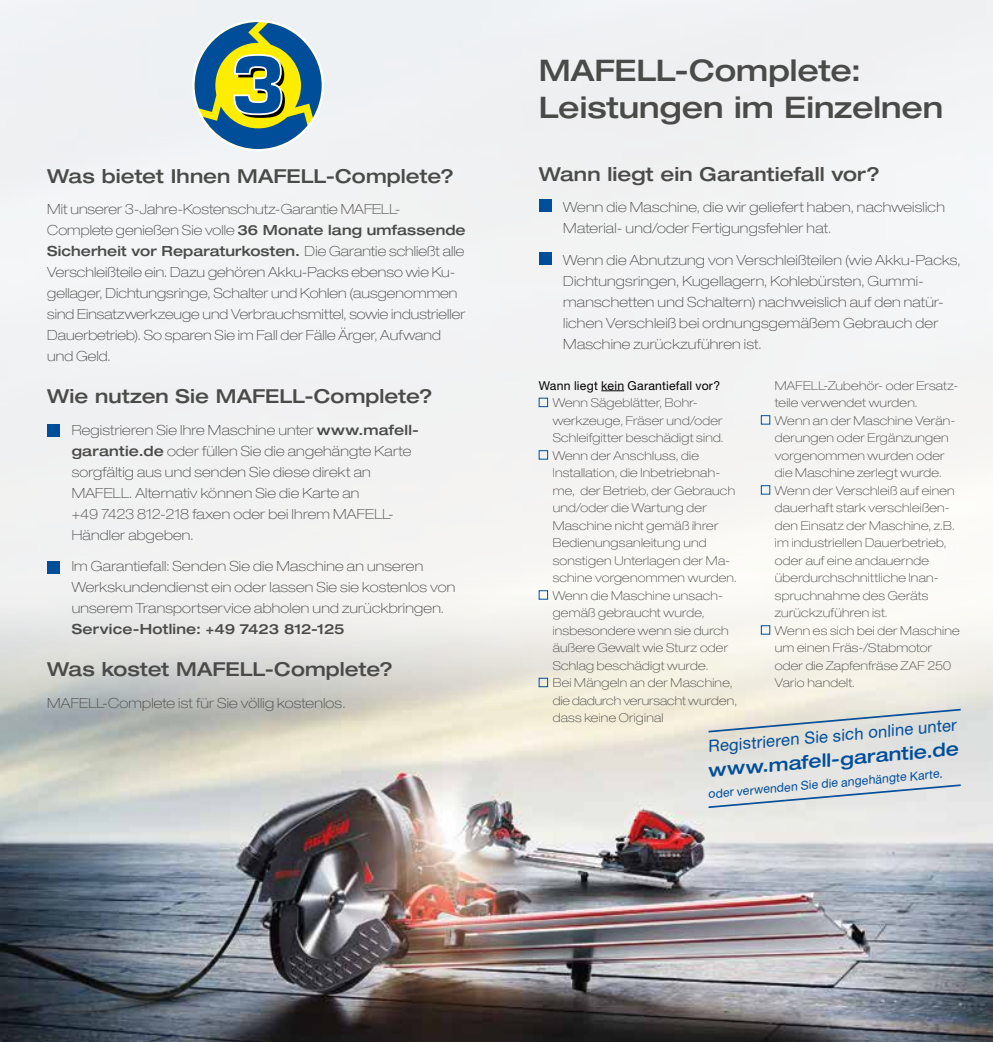
<style>
.page{position:relative;width:993px;height:1042px;background:#fff}
.page>*{position:absolute;margin:0;border:0;box-sizing:border-box;transform-origin:0 0}
.t1{font:500 expanded 29.75px/36.8px "Helvetica Neue LT Pro";letter-spacing:-.005em;color:#4a4a49}
.t2{font:500 expanded 19.25px "Helvetica Neue LT Pro";color:#4a4a49}
.t3{font:500 expanded 18.38px "Helvetica Neue LT Pro";color:#004e9a}
.t4{font:16.62px "Helvetica Neue LT Pro";color:#004e9a}
.t5{font:100 expanded 14px/21px "Helvetica Neue LT Pro";letter-spacing:.015em;color:#4a4a49}
.t6{font:500 expanded 14px "Helvetica Neue LT Pro";letter-spacing:.015em;color:#4a4a49}
.t7{font:100 expanded 12.25px/17.5px "Helvetica Neue LT Pro";letter-spacing:.02em;color:#4a4a49}
.t8{font:12.25px "Helvetica Neue LT Pro";color:#004e9a}
.t9{font:12.25px "Helvetica Neue LT Pro";letter-spacing:.015em;color:#000}
.s1{font-weight:500}
</style>
<div class="page">
<div style="left:0;top:0;width:992px;height:571px;background:#f2f2f3"></div>
<svg style="left:194px;top:22px;width:128px;height:127px;background:#7d9e88"></svg>
<img style="left:0;top:571px;width:992px;height:471px">
<div style="left:47px;top:424px;width:13px;height:13px;background:#004e9a"></div>
<div style="left:47px;top:561px;width:13px;height:13px;background:#004e9a"></div>
<svg style="left:706px;top:708px;width:256px;height:25px;background:#d5d8d4"></svg>
<svg style="left:706px;top:783px;width:256px;height:26px;background:#d7dcdf"></svg>
<div style="left:538px;top:199px;width:13px;height:13px;background:#004e9a"></div>
<div style="left:538px;top:252px;width:13px;height:13px;background:#004e9a"></div>
<svg style="left:601px;top:390px;width:23px;height:1px"></svg>
<div style="left:538px;top:398px;width:10px;height:9px;border:1px solid #004e9a"></div>
<div style="left:538px;top:450px;width:10px;height:9px;border:1px solid #004e9a"></div>
<div style="left:538px;top:590px;width:10px;height:9px;border:1px solid #004e9a"></div>
<div style="left:538px;top:678px;width:10px;height:9px;border:1px solid #004e9a"></div>
<div style="left:760px;top:415px;width:10px;height:9px;border:1px solid #004e9a"></div>
<div style="left:760px;top:485px;width:10px;height:9px;border:1px solid #004e9a"></div>
<div style="left:760px;top:625px;width:10px;height:9px;border:1px solid #004e9a"></div>
<h2 class="t2" style="left:47px;top:164px;width:408px">Was bietet Ihnen MAFELL-Complete?</h2>
<p class="t5" style="left:47px;top:199px;width:420px">Mit unserer 3-Jahre-Kostenschutz-Garantie MAFELL-Complete genießen Sie volle <span class="s1">36 Monate lang umfassende Sicherheit vor Reparaturkosten.</span> Die Garantie schließt alle Verschleißteile ein. Dazu gehören Akku-Packs ebenso wie Ku&shy;gellager, Dichtungsringe, Schalter und Kohlen (ausgenommen sind Einsatzwerkzeuge und Verbrauchsmittel, sowie industrieller Dauerbetrieb). So sparen Sie im Fall der Fälle Ärger, Aufwand und Geld.</p>
<h2 class="t2" style="left:47px;top:384px;width:387px">Wie nutzen Sie MAFELL-Complete?</h2>
<p class="t5" style="left:72px;top:419px;width:348px">Registrieren Sie Ihre Maschine unter <span class="s1">www.mafell&shy;garantie.de</span> oder füllen Sie die angehängte Karte sorgfältig aus und senden Sie diese direkt an MAFELL. Alternativ können Sie die Karte an<br>+49 7423 812-218 faxen oder bei Ihrem MAFELL-Händler abgeben.</p>
<p class="t5" style="left:72px;top:556px;width:385px">Im Garantiefall: Senden Sie die Maschine an unseren<br>Werkskundendienst ein oder lassen Sie sie kostenlos von unserem Transportservice abholen und zurückbringen.</p>
<p class="t6" style="left:72px;top:620px;width:274px">Service-Hotline: +49 7423 812-125</p>
<h2 class="t2" style="left:47px;top:657px;width:347px">Was kostet MAFELL-Complete?</h2>
<p class="t5" style="left:47px;top:692px;width:300px">MAFELL-Complete ist für Sie völlig kostenlos.</p>
<h1 class="t1" style="left:538px;top:51px;width:406px">MAFELL-Complete:<br>Leistungen im Einzelnen</h1>
<h2 class="t2" style="left:538px;top:161px;width:342px">Wann liegt ein Garantiefall vor?</h2>
<p class="t5" style="left:563px;top:196px;width:383px">Wenn die Maschine, die wir geliefert haben, nachweislich<br>Material- und/oder Fertigungsfehler hat.</p>
<p class="t5" style="left:563px;top:249px;width:399px">Wenn die Abnutzung von Verschleißteilen (wie Akku-Packs, Dichtungsringen, Kugellagern, Kohlebürsten, Gummi&shy;manschetten und Schaltern) nachweislich auf den natür&shy;lichen Verschleiß bei ordnungsgemäßem Gebrauch der Maschine zurückzuführen ist.</p>
<p class="t9" style="left:538px;top:378px;width:183px">Wann liegt kein Garantiefall vor?</p>
<p class="t7" style="left:552px;top:394px;width:186px">Wenn Sägeblätter, Bohr&shy;werkzeuge, Fräser und/oder<br>Schleifgitter beschädigt sind.<br>Wenn der Anschluss, die<br>Installation, die Inbetriebnah&shy;me, der Betrieb, der Gebrauch und/oder die Wartung der<br>Maschine nicht gemäß ihrer<br>Bedienungsanleitung und sonstigen Unterlagen der Ma&shy;schine vorgenommen wurden.<br>Wenn die Maschine unsach&shy;gemäß gebraucht wurde, insbesondere wenn sie durch äußere Gewalt wie Sturz oder<br>Schlag beschädigt wurde.<br>Bei Mängeln an der Maschine, die dadurch verursacht wurden, dass keine Original</p>
<p class="t7" style="left:774px;top:376px;width:186px">MAFELL-Zubehör- oder Ersatz&shy;teile verwendet wurden.<br>Wenn an der Maschine Verän&shy;derungen oder Ergänzungen vorgenommen wurden oder die Maschine zerlegt wurde.<br>Wenn der Verschleiß auf einen dauerhaft stark verschleißen&shy;den Einsatz der Maschine, z.B. im industriellen Dauerbetrieb, oder auf eine andauernde überdurchschnittliche Inan&shy;spruchnahme des Geräts zurückzuführen ist.<br>Wenn es sich bei der Maschine um einen Fräs-/Stabmotor oder die Zapfenfräse ZAF 250<br>Vario handelt.</p>
<p class="t4" style="left:707px;top:736px;width:250px;rotate:-5deg">Registrieren Sie sich online unter</p>
<h3 class="t3" style="left:706px;top:759px;width:253px;rotate:-5deg">www.mafell-garantie.de</h3>
<p class="t8" style="left:707px;top:786px;width:237px;rotate:-5deg">oder verwenden Sie die angehängte Karte.</p>
</div>
